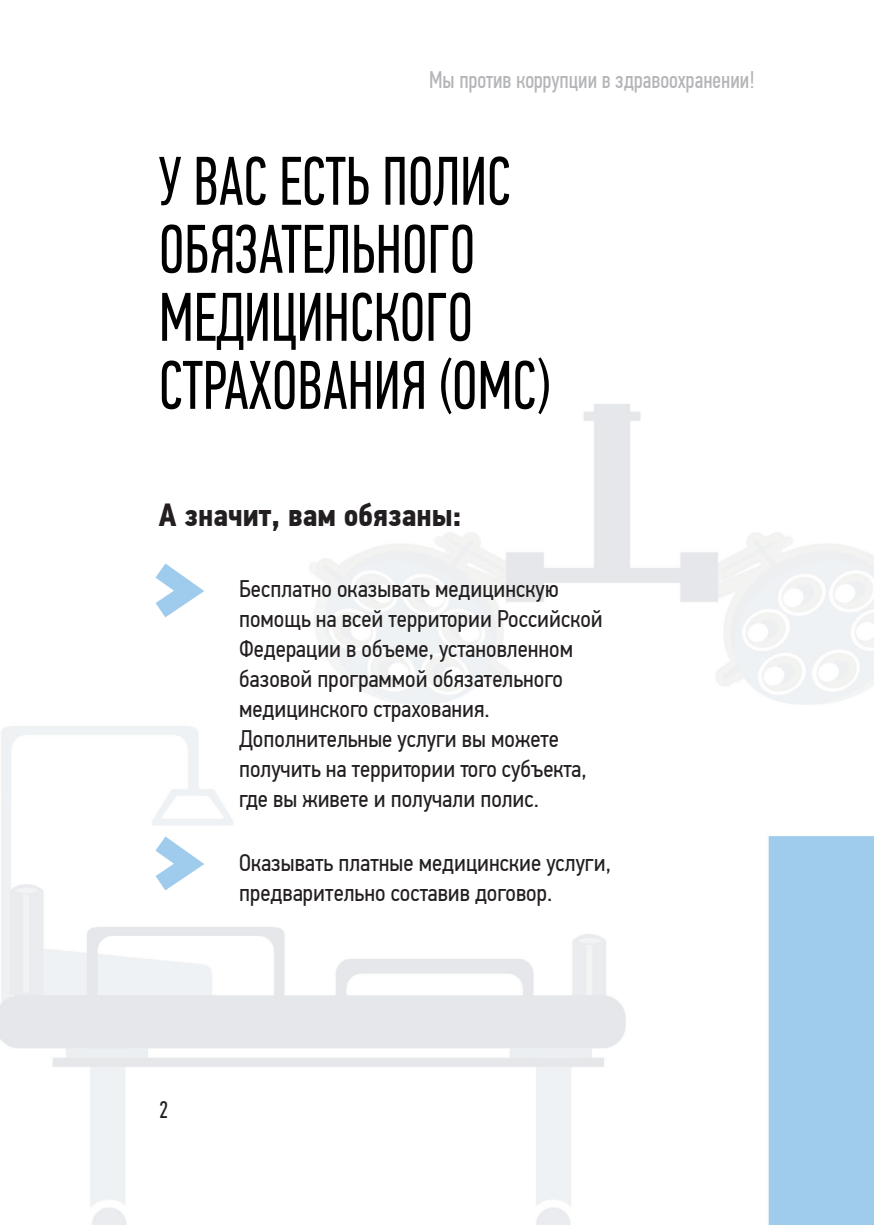
<style>
.page{position:relative;width:874px;height:1225px;background:#fff}
.page>*{position:absolute;margin:0;border:0;box-sizing:border-box;transform-origin:0 0}
.t1{font:68.8px/68px "PF Din Text Comp Pro";color:#000001;scale:.9 1}
.t2{font:700 32px "PF Din Text Cond Pro";color:#231f20}
.t3{font:24px/30px "PF Din Text Cond Pro";color:#231f20}
.t4{font:24px "PF Din Text Comp Pro";color:#b4b5b8}
.t5{font:24px "PF Din Text Comp Pro";color:#231f20}
</style>
<div class="page">
<svg style="left:155px;top:563px;width:50px;height:55px"></svg>
<svg style="left:151px;top:819px;width:68px;height:72px"></svg>
<p class="t4" style="left:429px;top:66px;width:327px">Мы против коррупции в здравоохранении!</p>
<h1 class="t1" style="left:159px;top:148px;width:435px">У ВАС ЕСТЬ ПОЛИС<br>ОБЯЗАТЕЛЬНОГО<br>МЕДИЦИНСКОГО<br>СТРАХОВАНИЯ (ОМС)</h1>
<h2 class="t2" style="left:159px;top:495px;width:304px">А значит, вам обязаны:</h2>
<p class="t3" style="left:239px;top:573px;width:365px">Бесплатно оказывать медицинскую помощь на всей территории Российской Федерации в объеме, установленном базовой программой обязательного медицинского страхования.<br>Дополнительные услуги вы можете получить на территории того субъекта, где вы живете и получали полис.</p>
<p class="t3" style="left:239px;top:847px;width:373px">Оказывать платные медицинские услуги, предварительно составив договор.</p>
<p class="t5" style="left:159px;top:1096px;width:11px">2</p>
</div>
